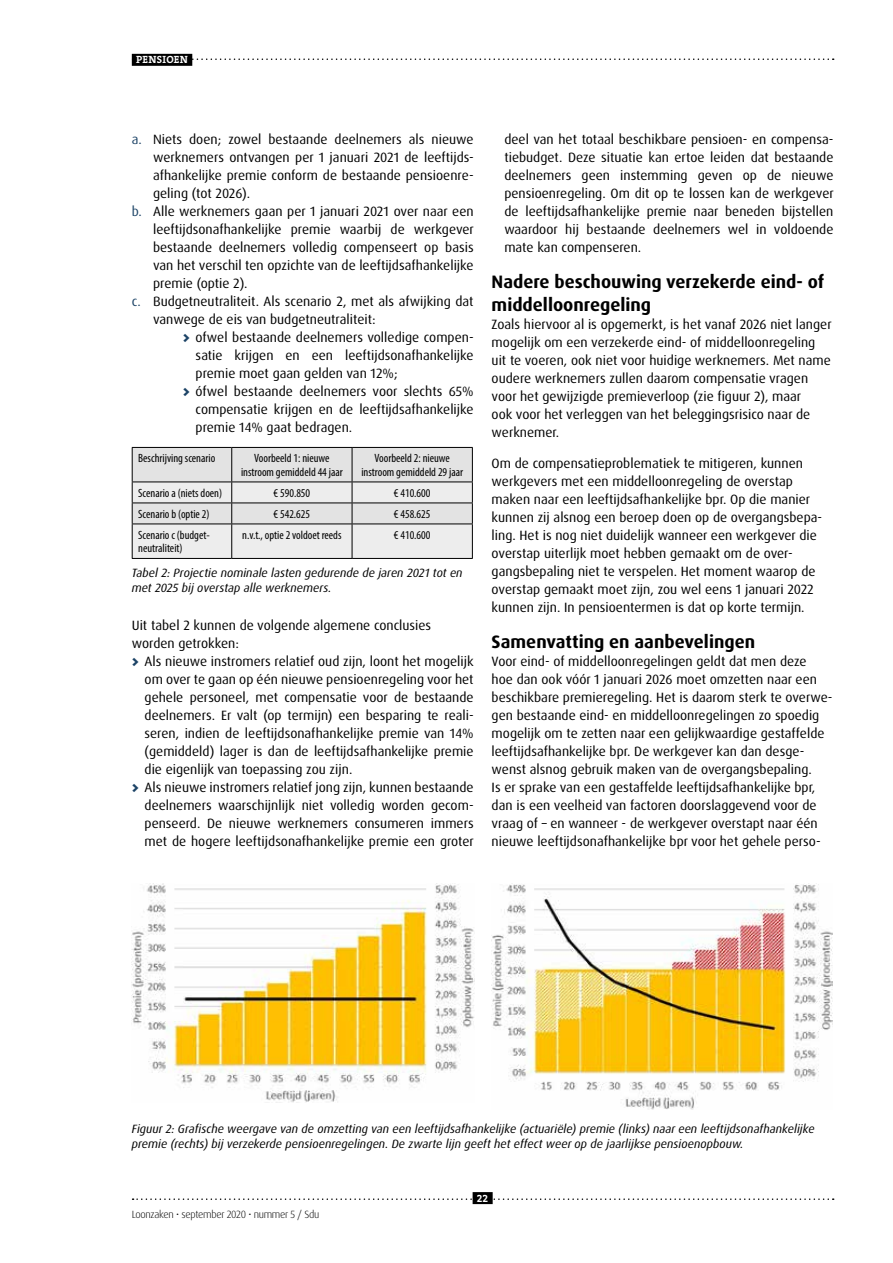
<style>
.page{position:relative;width:893px;height:1263px;background:#fff}
.page>*{position:absolute;margin:0;border:0;box-sizing:border-box;transform-origin:0 0}
.t1{font:700 18px/22.5px "Dax OT";color:#000}
.t2{font:13.5px/18px "Dax OT";color:#000}
.t3{font:italic 12px/15px "Dax OT";color:#000}
.t4{font:condensed 12px/13.5px "Myriad Pro";color:#000;text-align:center}
.t5{font:300 10.5px "Dax OT";letter-spacing:-.03em;color:#000}
.t6{font:700 10.5px "The Serif B W7";letter-spacing:.025em;color:#fff}
.s1{color:#1c4366}
.s2{font-family:"The Serif B W9";font-weight:900;color:#1c4366}
</style>
<div class="page">
<svg style="left:132px;top:447px;width:341px;height:111px;background:#dedede"></svg>
<hr style="left:132px;top:524px;width:100px;height:1px;background:#000">
<hr style="left:132px;top:524px;width:1px;height:34px;background:#000">
<hr style="left:232px;top:524px;width:120px;height:1px;background:#000">
<hr style="left:231px;top:524px;width:1px;height:34px;background:#000">
<hr style="left:352px;top:524px;width:121px;height:1px;background:#000">
<hr style="left:352px;top:524px;width:1px;height:34px;background:#000">
<hr style="left:472px;top:524px;width:1px;height:34px;background:#000">
<hr style="left:132px;top:558px;width:100px;height:1px;background:#000">
<hr style="left:232px;top:558px;width:120px;height:1px;background:#000">
<hr style="left:352px;top:558px;width:121px;height:1px;background:#000">
<img style="left:132px;top:883px;width:342px;height:220px">
<img style="left:491px;top:883px;width:342px;height:227px">
<svg style="left:133px;top:1198px;width:701px;height:2px"></svg>
<div style="left:473px;top:1192px;width:20px;height:12px;background:#000"></div>
<svg style="left:192px;top:58px;width:642px;height:2px"></svg>
<div style="left:132px;top:54px;width:60px;height:12px;background:#000"></div>
<p class="t6" style="left:136px;top:53px;width:53px">PENSIOEN</p>
<p class="t2" style="left:132px;top:130px;width:343px"><span class="s1">a.</span> Niets doen; zowel bestaande deelnemers als nieuwe</p>
<p class="t2" style="left:153px;top:148px;width:322px">werknemers ontvangen per 1 januari 2021 de leeftijds-</p>
<p class="t2" style="left:153px;top:166px;width:322px">afhankelijke premie conform de bestaande pensioenre-</p>
<p class="t2" style="left:153px;top:184px;width:98px">geling (tot 2026).</p>
<p class="t2" style="left:132px;top:202px;width:343px"><span class="s1">b.</span> Alle werknemers gaan per 1 januari 2021 over naar een</p>
<p class="t2" style="left:153px;top:220px;width:322px">leeftijdsonafhankelijke premie waarbij de werkgever</p>
<p class="t2" style="left:153px;top:238px;width:322px">bestaande deelnemers volledig compenseert op basis</p>
<p class="t2" style="left:153px;top:256px;width:322px">van het verschil ten opzichte van de leeftijdsafhankelijke</p>
<p class="t2" style="left:153px;top:274px;width:96px">premie (optie 2).</p>
<p class="t2" style="left:132px;top:292px;width:343px"><span class="s1">c.</span> Budgetneutraliteit. Als scenario 2, met als afwijking dat</p>
<p class="t2" style="left:153px;top:310px;width:224px">vanwege de eis van budgetneutraliteit:</p>
<p class="t2" style="left:183px;top:328px;width:292px"><span class="s2">&gt;</span> ofwel bestaande deelnemers volledige compen-</p>
<p class="t2" style="left:196px;top:346px;width:280px">satie krijgen en een leeftijdsonafhankelijke</p>
<p class="t2" style="left:196px;top:364px;width:203px">premie moet gaan gelden van 12%;</p>
<p class="t2" style="left:183px;top:382px;width:292px"><span class="s2">&gt;</span> ófwel bestaande deelnemers voor slechts 65%</p>
<p class="t2" style="left:196px;top:400px;width:280px">compensatie krijgen en de leeftijdsafhankelijke</p>
<p class="t2" style="left:196px;top:418px;width:158px">premie 14% gaat bedragen.</p>
<p class="t4" style="left:138px;top:452px;width:79px">Beschrijving scenario</p>
<p class="t4" style="left:241px;top:452px;width:103px">Voorbeeld 1: nieuwe instroom gemiddeld 44 jaar</p>
<p class="t4" style="left:361px;top:452px;width:103px">Voorbeeld 2: nieuwe instroom gemiddeld 29 jaar</p>
<p class="t4" style="left:138px;top:486px;width:85px">Scenario a (niets doen)</p>
<p class="t4" style="left:274px;top:486px;width:38px">€ 590.850</p>
<p class="t4" style="left:394px;top:486px;width:38px">€ 410.600</p>
<p class="t4" style="left:138px;top:507px;width:73px">Scenario b (optie 2)</p>
<p class="t4" style="left:274px;top:507px;width:38px">€ 542.625</p>
<p class="t4" style="left:394px;top:507px;width:38px">€ 458.625</p>
<p class="t4" style="left:138px;top:528px;width:73px;text-align:left">Scenario c (budget&shy;neutraliteit)</p>
<p class="t4" style="left:242px;top:528px;width:101px">n.v.t., optie 2 voldoet reeds</p>
<p class="t4" style="left:394px;top:528px;width:38px">€ 410.600</p>
<p class="t3" style="left:132px;top:565px;width:332px">Tabel 2: Projectie nominale lasten gedurende de jaren 2021 tot en met 2025 bij overstap alle werknemers.</p>
<p class="t2" style="left:132px;top:616px;width:301px">Uit tabel 2 kunnen de volgende algemene conclusies</p>
<p class="t2" style="left:132px;top:634px;width:109px">worden getrokken:</p>
<p class="t2" style="left:132px;top:652px;width:343px"><span class="s2">&gt;</span> Als nieuwe instromers relatief oud zijn, loont het mogelijk</p>
<p class="t2" style="left:145px;top:670px;width:331px">om over te gaan op één nieuwe pensioenregeling voor het</p>
<p class="t2" style="left:145px;top:688px;width:331px">gehele personeel, met compensatie voor de bestaande</p>
<p class="t2" style="left:145px;top:706px;width:331px">deelnemers. Er valt (op termijn) een besparing te reali-</p>
<p class="t2" style="left:145px;top:724px;width:331px">seren, indien de leeftijdsonafhankelijke premie van 14%</p>
<p class="t2" style="left:145px;top:742px;width:331px">(gemiddeld) lager is dan de leeftijdsafhankelijke premie</p>
<p class="t2" style="left:145px;top:760px;width:209px">die eigenlijk van toepassing zou zijn.</p>
<p class="t2" style="left:132px;top:778px;width:343px"><span class="s2">&gt;</span> Als nieuwe instromers relatief jong zijn, kunnen bestaande</p>
<p class="t2" style="left:145px;top:796px;width:331px">deelnemers waarschijnlijk niet volledig worden gecom-</p>
<p class="t2" style="left:145px;top:814px;width:331px">penseerd. De nieuwe werknemers consumeren immers</p>
<p class="t2" style="left:145px;top:832px;width:331px">met de hogere leeftijdsonafhankelijke premie een groter</p>
<p class="t2" style="left:504px;top:130px;width:331px;text-align:justify">deel van het totaal beschikbare pensioen- en compensa&shy;tiebudget. Deze situatie kan ertoe leiden dat bestaande deelnemers geen instemming geven op de nieuwe pensioenregeling. Om dit op te lossen kan de werkgever de leeftijdsafhankelijke premie naar beneden bijstellen waardoor hij bestaande deelnemers wel in voldoende mate kan compenseren.</p>
<h1 class="t1" style="left:492px;top:271px;width:334px">Nadere beschouwing verzekerde eind- of middelloonregeling</h1>
<p class="t2" style="left:492px;top:315px;width:342px">Zoals hiervoor al is opgemerkt, is het vanaf 2026 niet langer mogelijk om een verzekerde eind- of middelloonregeling uit te voeren, ook niet voor huidige werknemers. Met name oudere werknemers zullen daarom compensatie vragen voor het gewijzigde premieverloop (zie figuur 2), maar<br>ook voor het verleggen van het beleggingsrisico naar de werknemer.</p>
<p class="t2" style="left:492px;top:454px;width:332px">Om de compensatieproblematiek te mitigeren, kunnen werkgevers met een middelloonregeling de overstap maken naar een leeftijdsafhankelijke bpr. Op die manier kunnen zij alsnog een beroep doen op de overgangsbepa&shy;ling. Het is nog niet duidelijk wanneer een werkgever die overstap uiterlijk moet hebben gemaakt om de over&shy;gangsbepaling niet te verspelen. Het moment waarop de overstap gemaakt moet zijn, zou wel eens 1 januari 2022 kunnen zijn. In pensioentermen is dat op korte termijn.</p>
<h1 class="t1" style="left:492px;top:631px;width:265px">Samenvatting en aanbevelingen</h1>
<p class="t2" style="left:492px;top:652px;width:342px">Voor eind- of middelloonregelingen geldt dat men deze<br>hoe dan ook vóór 1 januari 2026 moet omzetten naar een beschikbare premieregeling. Het is daarom sterk te overwe&shy;gen bestaande eind- en middelloonregelingen zo spoedig mogelijk om te zetten naar een gelijkwaardige gestaffelde leeftijdsafhankelijke bpr. De werkgever kan dan desge&shy;wenst alsnog gebruik maken van de overgangsbepaling.<br>Is er sprake van een gestaffelde leeftijdsafhankelijke bpr, dan is een veelheid van factoren doorslaggevend voor de vraag of – en wanneer - de werkgever overstapt naar één nieuwe leeftijdsonafhankelijke bpr voor het gehele perso-</p>
<p class="t3" style="left:132px;top:1122px;width:684px">Figuur 2: Grafische weergave van de omzetting van een leeftijdsafhankelijke (actuariële) premie (links) naar een leeftijdsonafhankelijke premie (rechts) bij verzekerde pensioenregelingen. De zwarte lijn geeft het effect weer op de jaarlijkse pensioenopbouw.</p>
<p class="t5" style="left:132px;top:1207px;width:189px">Loonzaken • september 2020 • nummer 5 / Sdu</p>
<p class="t6" style="left:477px;top:1191px;width:13px">22</p>
</div>
